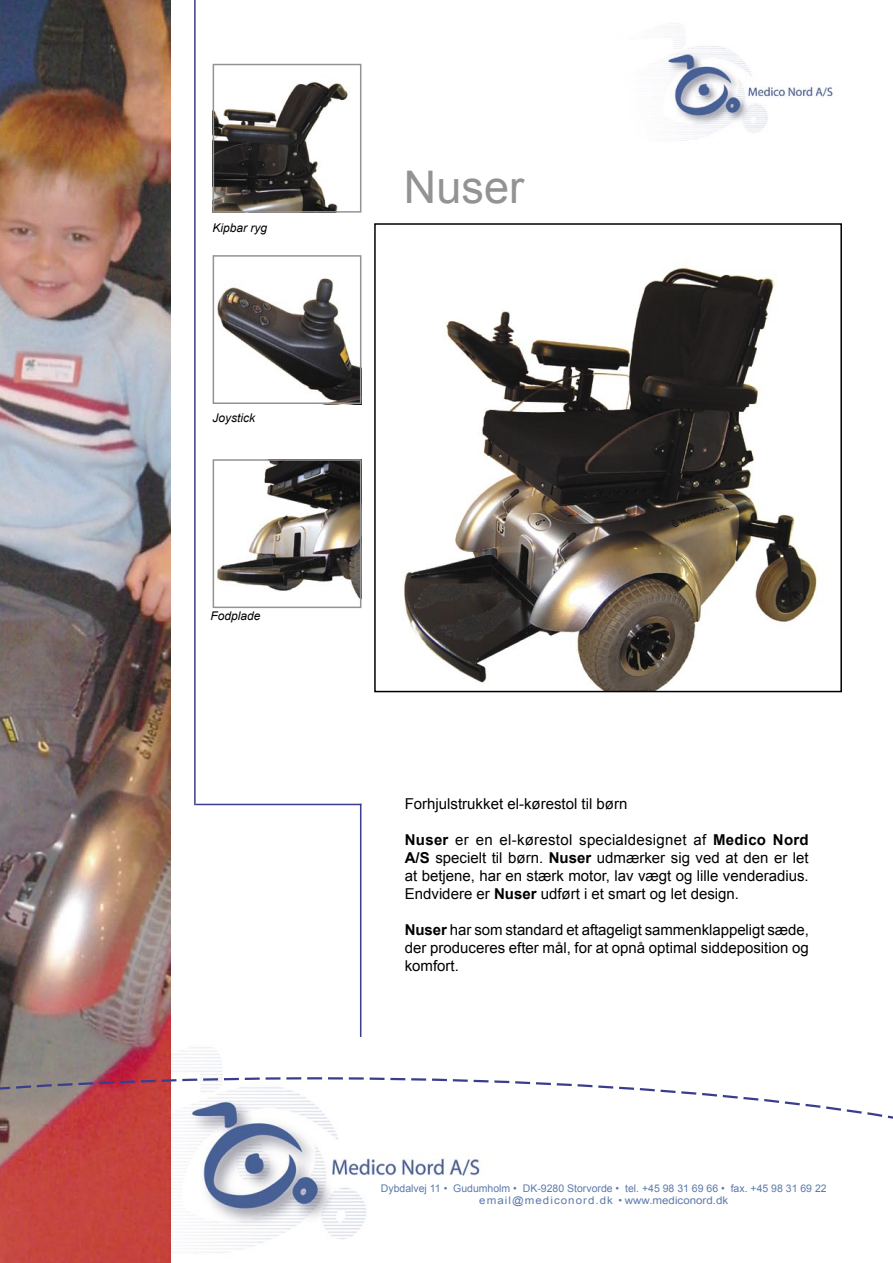
<style>
.page{position:relative;width:893px;height:1263px;background:#fff}
.page>*{position:absolute;margin:0;border:0;box-sizing:border-box;transform-origin:0 0}
.t1{font:45px "Arial";color:#939393}
.t2{font:15px/18px "Arial";color:#000;text-align:justify}
.t3{font:italic 12px "Arial";color:#000}
.t4{font:10.5px/12px "Arial";color:#5c7aab;text-align:center}
.s1{font-weight:700}
</style>
<div class="page">
<hr style="left:194px;top:0;width:2px;height:805px;background:#3a3d8c">
<hr style="left:196px;top:804px;width:165px;height:1px;background:#3a3d8c">
<hr style="left:360px;top:804px;width:1px;height:233px;background:#3a3d8c">
<img style="left:664px;top:23px;width:169px;height:118px">
<img style="left:0;top:0;width:170px;height:1076px">
<svg style="left:0;top:1076px;width:893px;height:187px"></svg>
<img style="left:404px;top:267px;width:414px;height:422px">
<img style="left:217px;top:462px;width:141px;height:135px">
<img style="left:217px;top:278px;width:141px;height:123px">
<img style="left:216px;top:81px;width:132px;height:129px">
<div style="left:374px;top:223px;width:468px;height:469px;border:2px solid #000"></div>
<div style="left:213px;top:64px;width:148px;height:149px;border:2px solid #939393"></div>
<div style="left:213px;top:255px;width:148px;height:149px;border:2px solid #939393"></div>
<div style="left:213px;top:459px;width:148px;height:149px;border:2px solid #939393"></div>
<p class="t3" style="left:213px;top:220px;width:56px">Kipbar ryg</p>
<p class="t3" style="left:213px;top:410px;width:44px">Joystick</p>
<p class="t3" style="left:210px;top:608px;width:52px">Fodplade</p>
<p class="t1" style="left:404px;top:158px;width:122px">Nuser</p>
<p class="t2" style="left:405px;top:795px;width:224px">Forhjulstrukket el-kørestol til børn</p>
<p class="t2" style="left:405px;top:831px;width:405px"><span class="s1">Nuser</span> er en el-kørestol specialdesignet af <span class="s1">Medico Nord A/S</span> specielt til børn. <span class="s1">Nuser</span> udmærker sig ved at den er let at betjene, har en stærk motor, lav vægt og lille venderadius.<br>Endvidere er <span class="s1">Nuser</span> udført i et smart og let design.</p>
<p class="t2" style="left:405px;top:921px;width:406px"><span class="s1">Nuser</span> har som standard et aftageligt sammenklappeligt sæde, der produceres efter mål, for at opnå optimal siddeposition og komfort.</p>
<p class="t4" style="left:381px;top:1182px;width:447px">Dybdalvej 11 • Gudumholm • DK-9280 Storvorde • tel. +45 98 31 69 66 • fax. +45 98 31 69 22 email@mediconord.dk • www.mediconord.dk</p>
</div>
